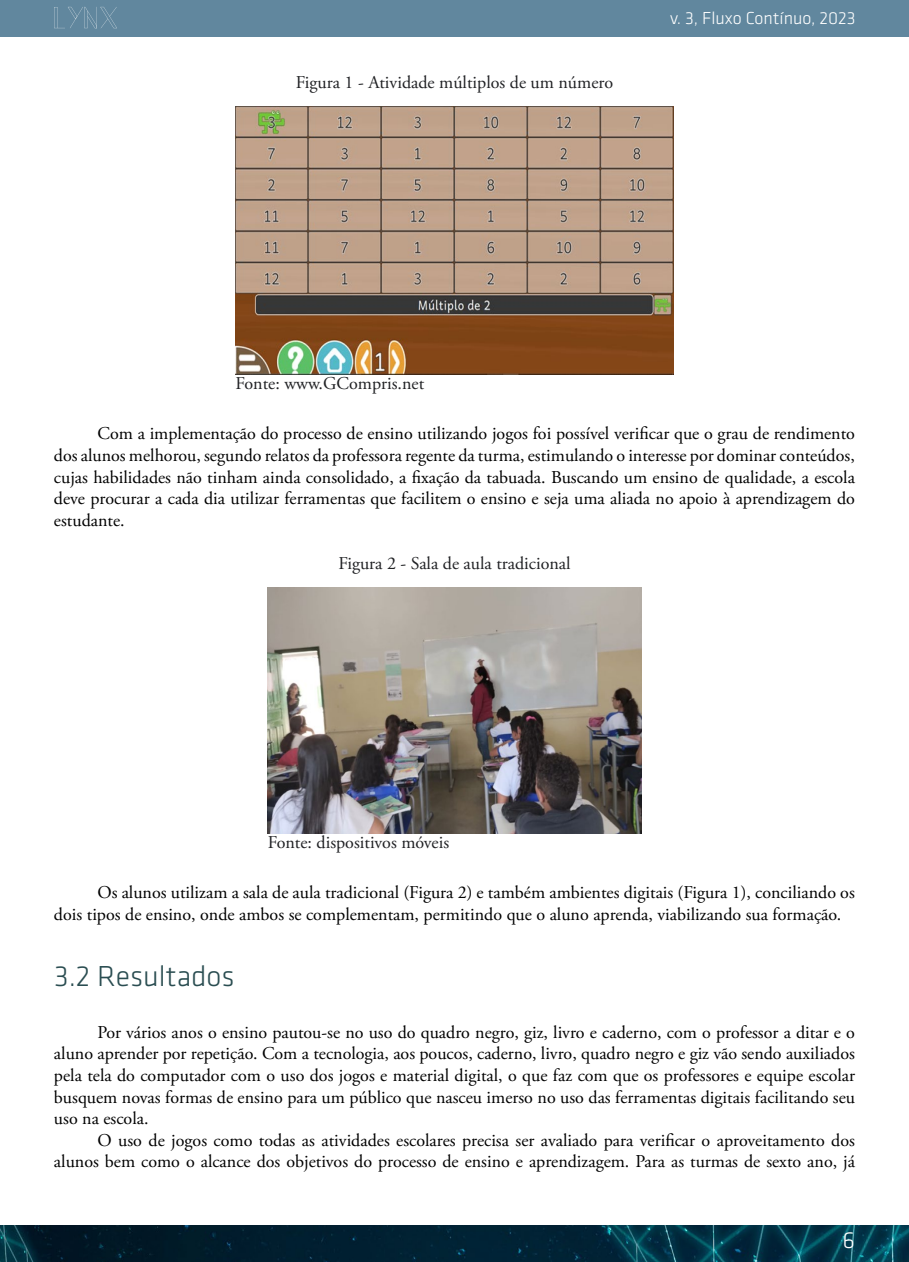
<style>
.page{position:relative;width:909px;height:1262px;background:#fff}
.page>*{position:absolute;margin:0;border:0;box-sizing:border-box;transform-origin:0 0}
.t1{font:300 30px "Klavika";color:#2a4d51}
.t2{font:300 24px "Klavika";color:#fff}
.t3{font:18px/21.6px "Adobe Garamond Pro";color:#000;text-align:justify}
.t4{font:18px "Adobe Garamond Pro";color:#202124}
.t5{font:300 18px "Klavika";color:#fff}
</style>
<div class="page">
<img style="left:0;top:1225px;width:909px;height:37px">
<div style="left:0;top:0;width:909px;height:36px;background:#61879e"></div>
<svg style="left:54px;top:7px;width:63px;height:22px"></svg>
<img style="left:236px;top:107px;width:437px;height:267px">
<img style="left:268px;top:587px;width:373px;height:246px">
<p class="t4" style="left:296px;top:72px;width:319px">Figura 1 - Atividade múltiplos de um número</p>
<p class="t5" style="left:670px;top:8px;width:187px">v. 3, Fluxo Contínuo, 2023</p>
<p class="t4" style="left:235px;top:372px;width:190px">Fonte: www.GCompris.net</p>
<p class="t3" style="left:54px;top:423px;width:803px;text-indent:44px">Com a implementação do processo de ensino utilizando jogos foi possível verificar que o grau de rendimento dos alunos melhorou, segundo relatos da professora regente da turma, estimulando o interesse por dominar conteúdos, cujas habilidades não tinham ainda consolidado, a fixação da tabuada. Buscando um ensino de qualidade, a escola deve procurar a cada dia utilizar ferramentas que facilitem o ensino e seja uma aliada no apoio à aprendizagem do estudante.</p>
<p class="t4" style="left:338px;top:552px;width:234px">Figura 2 - Sala de aula tradicional</p>
<p class="t4" style="left:268px;top:831px;width:183px">Fonte: dispositivos móveis</p>
<p class="t3" style="left:54px;top:882px;width:802px;text-indent:44px">Os alunos utilizam a sala de aula tradicional (Figura 2) e também ambientes digitais (Figura 1), conciliando os dois tipos de ensino, onde ambos se complementam, permitindo que o aluno aprenda, viabilizando sua formação.</p>
<h1 class="t1" style="left:54px;top:959px;width:182px">3.2 Resultados</h1>
<p class="t3" style="left:54px;top:1021px;width:803px;text-indent:44px">Por vários anos o ensino pautou-se no uso do quadro negro, giz, livro e caderno, com o professor a ditar e o aluno aprender por repetição. Com a tecnologia, aos poucos, caderno, livro, quadro negro e giz vão sendo auxiliados pela tela do computador com o uso dos jogos e material digital, o que faz com que os professores e equipe escolar busquem novas formas de ensino para um público que nasceu imerso no uso das ferramentas digitais facilitando seu uso na escola.</p>
<p class="t3" style="left:54px;top:1129px;width:803px;text-align:right">O uso de jogos como todas as atividades escolares precisa ser avaliado para verificar o aproveitamento dos alunos bem como o alcance dos objetivos do processo de ensino e aprendizagem. Para as turmas de sexto ano, já</p>
<h2 class="t2" style="left:843px;top:1227px;width:14px">6</h2>
</div>
